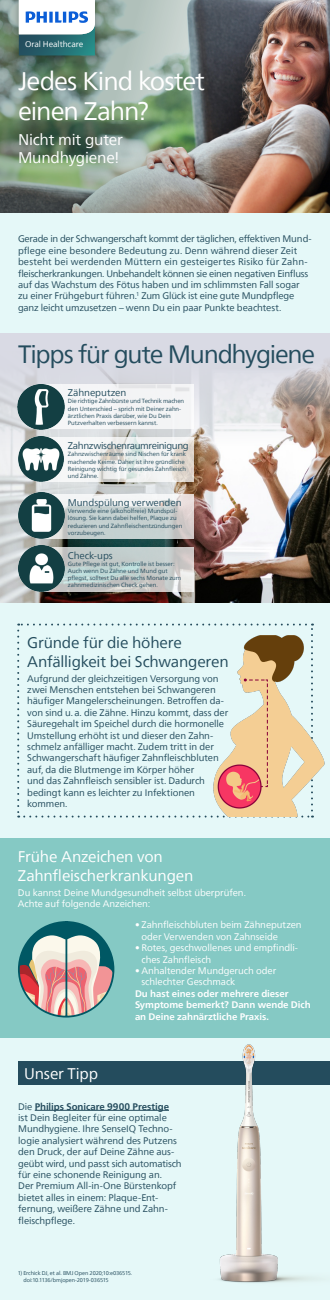
<style>
.page{position:relative;width:330px;height:1300px;background:#fff}
.page>*{position:absolute;margin:0;border:0;box-sizing:border-box;transform-origin:0 0}
.t1{font:25.35px/30.4px "Neue Frutiger World";letter-spacing:-.04em;color:#fff}
.t2{font:25px "Neue Frutiger World";letter-spacing:-.05em;color:#244c5d}
.t3{font:15.45px/18.6px "Neue Frutiger World";letter-spacing:-.015em;color:#fff}
.t4{font:15.35px/18.4px "Neue Frutiger World";letter-spacing:-.015em;color:#fff}
.t5{font:15.35px/18.4px "Neue Frutiger World";letter-spacing:-.015em;color:#244c5d}
.t6{font:9.7px "Neue Frutiger World";letter-spacing:-.015em;color:#244c5d}
.t7{font:9.7px "Neue Frutiger World";letter-spacing:-.04em;color:#244c5d}
.t8{font:9.5px/11.4px "Neue Frutiger World";letter-spacing:-.01em;color:#244c5d}
.t9{font:9.5px/11.4px "Neue Frutiger World";letter-spacing:-.01em;color:#fff}
.t10{font:700 9.5px/11.4px "Neue Frutiger World";letter-spacing:-.005em;color:#fff}
.t11{font:8.25px "Neue Frutiger World";letter-spacing:-.01em;color:#fff}
.t12{font:6px/7.2px "Neue Frutiger World";letter-spacing:-.005em;color:#244c5d}
.t13{font:5.5px/6.6px "Neue Frutiger World";letter-spacing:-.015em;color:#244c5d}
.s1{font-weight:700}
</style>
<div class="page">
<div style="left:0;top:213px;width:330px;height:1087px;background:#e5f8f8"></div>
<img style="left:0;top:0;width:330px;height:213px">
<div style="left:0;top:839px;width:330px;height:199px;background:#85c9c4"></div>
<svg style="left:17px;top:624px;width:296px;height:194px"></svg>
<div style="left:18px;top:1061px;width:312px;height:24px;background:#244c5d"></div>
<div style="left:0;top:333px;width:330px;height:269px;background:#d9dae4"></div>
<img style="left:0;top:360px;width:330px;height:242px">
<img style="left:141px;top:635px;width:184px;height:181px">
<svg style="left:18px;top:921px;width:96px;height:96px"></svg>
<div style="left:41px;top:385px;width:153px;height:44px;background:#f4f4f6"></div>
<svg style="left:64px;top:438px;width:130px;height:44px;background:#ececea"></svg>
<svg style="left:64px;top:494px;width:130px;height:45px;background:#d2d7d7"></svg>
<svg style="left:64px;top:547px;width:130px;height:44px;background:#c6cecc"></svg>
<img style="left:18px;top:384px;width:46px;height:46px">
<img style="left:18px;top:436px;width:46px;height:46px">
<img style="left:18px;top:493px;width:46px;height:46px">
<img style="left:18px;top:546px;width:46px;height:45px">
<img style="left:65px;top:1010px;width:250px;height:273px">
<hr style="left:35px;top:1110px;width:134px;height:1px;background:#244c5d">
<img style="left:10px;top:0;width:94px;height:65px">
<svg style="left:19px;top:0;width:76px;height:55px"></svg>
<p class="t11" style="left:25px;top:38px;width:60px">Oral Healthcare</p>
<h1 class="t1" style="left:18px;top:66px;width:189px">Jedes Kind kostet einen Zahn?</h1>
<h3 class="t3" style="left:18px;top:130px;width:106px">Nicht mit guter<br>Mundhygiene!</h3>
<p class="t8" style="left:18px;top:233px;width:295px">Gerade in der Schwangerschaft kommt der täglichen, effektiven Mund&shy;pflege eine besondere Bedeutung zu. Denn während dieser Zeit besteht bei werdenden Müttern ein gesteigertes Risiko für Zahn&shy;fleischerkrankungen. Unbehandelt können sie einen negativen Einfluss auf das Wachstum des Fötus haben und im schlimmsten Fall sogar zu einer Frühgeburt führen.<sup>1</sup> Zum Glück ist eine gute Mundpflege ganz leicht umzusetzen – wenn Du ein paar Punkte beachtest.</p>
<h2 class="t2" style="left:18px;top:335px;width:299px">Tipps für gute Mundhygiene</h2>
<p class="t6" style="left:68px;top:385px;width:60px">Zähneputzen</p>
<p class="t12" style="left:68px;top:398px;width:118px">Die richtige Zahnbürste und Technik machen den Unterschied – sprich mit Deiner zahn&shy;ärztlichen Praxis darüber, wie Du Dein Putzverhalten verbessern kannst.</p>
<p class="t7" style="left:68px;top:438px;width:122px">Zahnzwischenraumreinigung</p>
<p class="t12" style="left:68px;top:451px;width:120px">Zahnzwischenräume sind Nischen für krank machende Keime. Daher ist ihre gründliche Reinigung wichtig für gesundes Zahnfleisch und Zähne.</p>
<p class="t6" style="left:68px;top:495px;width:115px">Mundspülung verwenden</p>
<p class="t12" style="left:68px;top:508px;width:116px">Verwende eine (alkoholfreie) Mundspül&shy;lösung. Sie kann dabei helfen, Plaque zu reduzieren und Zahnfleischentzündungen vorzubeugen.</p>
<p class="t6" style="left:68px;top:548px;width:46px">Check-ups</p>
<p class="t12" style="left:68px;top:560px;width:115px">Gute Pflege ist gut, Kontrolle ist besser:<br>Auch wenn Du Zähne und Mund gut pflegst, solltest Du alle sechs Monate zum zahnmedizinischen Check gehen.</p>
<h3 class="t5" style="left:27px;top:634px;width:203px">Gründe für die höhere<br>Anfälligkeit bei Schwangeren</h3>
<p class="t8" style="left:27px;top:673px;width:202px">Aufgrund der gleichzeitigen Versorgung von zwei Menschen entstehen bei Schwangeren häufiger Mangelerscheinungen. Betroffen da&shy;von sind u.a. die Zähne. Hinzu kommt, dass der Säuregehalt im Speichel durch die hormonelle Umstellung erhöht ist und dieser den Zahn&shy;schmelz anfälliger macht. Zudem tritt in der Schwangerschaft häufiger Zahnfleischbluten auf, da die Blutmenge im Körper höher<br>und das Zahnfleisch sensibler ist. Dadurch bedingt kann es leichter zu Infektionen kommen.</p>
<h3 class="t4" style="left:18px;top:848px;width:177px">Frühe Anzeichen von<br>Zahnfleischerkrankungen</h3>
<p class="t9" style="left:18px;top:887px;width:229px">Du kannst Deine Mundgesundheit selbst überprüfen.<br>Achte auf folgende Anzeichen:</p>
<h3 class="t4" style="left:24px;top:1065px;width:75px">Unser Tipp</h3>
<p class="t9" style="left:141px;top:920px;width:162px;text-indent:-6px">• Zahnfleischbluten beim Zähneputzen oder Verwenden von Zahnseide</p>
<p class="t9" style="left:141px;top:942px;width:158px;text-indent:-6px">• Rotes, geschwollenes und empfindli&shy;ches Zahnfleisch</p>
<p class="t9" style="left:141px;top:965px;width:136px;text-indent:-6px">• Anhaltender Mundgeruch oder schlechter Geschmack</p>
<p class="t10" style="left:135px;top:988px;width:177px">Du hast eines oder mehrere dieser<br>Symptome bemerkt? Dann wende Dich an Deine zahnärztliche Praxis.</p>
<p class="t8" style="left:18px;top:1101px;width:165px">Die <span class="s1">Philips Sonicare 9900 Prestige<br></span>ist Dein Begleiter für eine optimale Mundhygiene. Ihre SenseIQ Techno&shy;logie analysiert während des Putzens den Druck, der auf Deine Zähne aus&shy;geübt wird, und passt sich automatisch für eine schonende Reinigung an.<br>Der Premium All-in-One Bürstenkopf bietet alles in einem: Plaque-Ent&shy;fernung, weißere Zähne und Zahn&shy;fleischpflege.</p>
<p class="t13" style="left:23px;top:1270px;width:110px;text-indent:-6px">1) Erchick DJ, et al. BMJ Open 2020;10:e036515. doi:10.1136/bmjopen-2019-036515</p>
</div>
